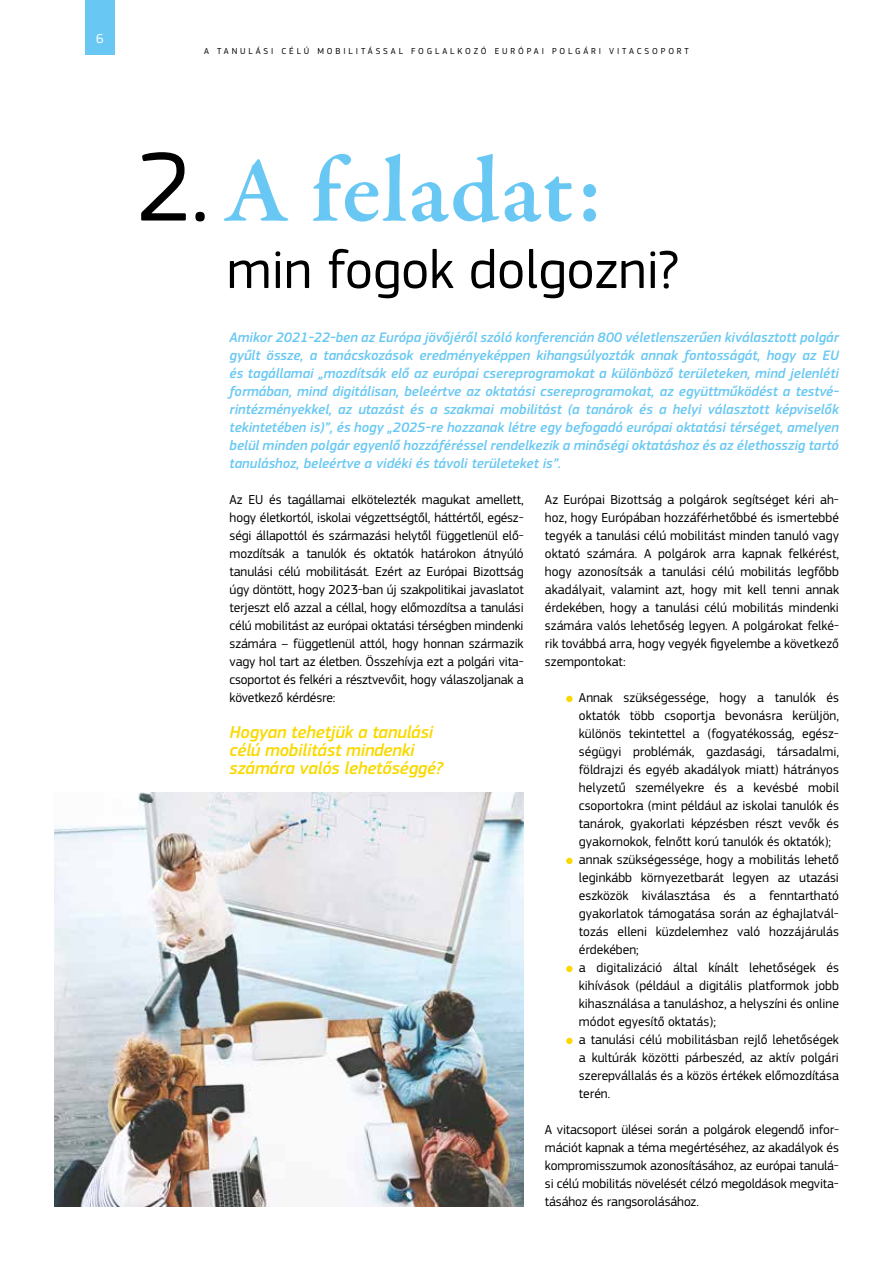
<style>
.page{position:relative;width:893px;height:1263px;background:#fff}
.page>*{position:absolute;margin:0;border:0;box-sizing:border-box;transform-origin:0 0}
.t1{font:600 94.5px "Garamond Premr Pro";letter-spacing:.02em;color:#69c8f3}
.t2{font:55.5px "EC Square Sans Pro";color:#000}
.t3{font:italic 500 18px/18px "EC Square Sans Pro";letter-spacing:-.01em;color:#f9d900}
.t4{font:italic 500 14.25px/18px "EC Square Sans Pro";color:#69c8f3;text-align:justify}
.t5{font:13.5px/18px "EC Square Sans Pro";color:#000;text-align:justify}
.t6{font:13.5px "EC Square Sans Pro";color:#fff}
.t7{font:9px "EC Square Sans Pro";letter-spacing:.32em;color:#000}
.s1{font-family:"EC Square Sans Pro";font-weight:400;font-size:102px;color:#000}
</style>
<div class="page">
<div style="left:85px;top:0;width:30px;height:54px;background:#69c8f3"></div>
<div style="left:566px;top:696px;width:7px;height:6px;background:#f9d900;border-radius:50%"></div>
<div style="left:566px;top:858px;width:7px;height:6px;background:#f9d900;border-radius:50%"></div>
<div style="left:566px;top:966px;width:7px;height:6px;background:#f9d900;border-radius:50%"></div>
<div style="left:566px;top:1038px;width:7px;height:6px;background:#f9d900;border-radius:50%"></div>
<img style="left:54px;top:792px;width:470px;height:414px">
<p class="t6" style="left:96px;top:30px;width:9px">6</p>
<p class="t7" style="left:204px;top:46px;width:486px">A TANULÁSI CÉLÚ MOBILITÁSSAL FOGLALKOZÓ EURÓPAI POLGÁRI VITACSOPORT</p>
<h1 class="t1" style="left:136px;top:134px;width:469px"><span class="s1">2.</span>A feladat:</h1>
<h2 class="t2" style="left:227px;top:237px;width:453px">min fogok dolgozni?</h2>
<p class="t4" style="left:230px;top:329px;width:611px">Amikor 2021-22-ben az Európa jövőjéről szóló konferencián 800 véletlenszerűen kiválasztott polgár gyűlt össze, a tanácskozások eredményeképpen kihangsúlyozták annak fontosságát, hogy az EU és tagállamai „mozdítsák elő az európai csereprogramokat a különböző területeken, mind jelenléti formában, mind digitálisan, beleértve az oktatási csereprogramokat, az együttműködést a testvé&shy;rintézményekkel, az utazást és a szakmai mobilitást (a tanárok és a helyi választott képviselők tekintetében is)”, és hogy „2025-re hozzanak létre egy befogadó európai oktatási térséget, amelyen belül minden polgár egyenlő hozzáféréssel rendelkezik a minőségi oktatáshoz és az élethosszig tartó tanuláshoz, beleértve a vidéki és távoli területeket is”.</p>
<p class="t5" style="left:230px;top:491px;width:296px">Az EU és tagállamai elkötelezték magukat amellett, hogy életkortól, iskolai végzettségtől, háttértől, egész&shy;ségi állapottól és származási helytől függetlenül elő&shy;mozdítsák a tanulók és oktatók határokon átnyúló tanulási célú mobilitását. Ezért az Európai Bizottság úgy döntött, hogy 2023-ban új szakpolitikai javaslatot terjeszt elő azzal a céllal, hogy előmozdítsa a tanulási célú mobilitást az európai oktatási térségben mindenki számára – függetlenül attól, hogy honnan származik vagy hol tart az életben. Összehívja ezt a polgári vita&shy;csoportot és felkéri a résztvevőit, hogy válaszoljanak a következő kérdésre:</p>
<h3 class="t3" style="left:230px;top:723px;width:215px">Hogyan tehetjük a tanulási célú mobilitást mindenki számára valós lehetőséggé?</h3>
<p class="t5" style="left:545px;top:491px;width:296px">Az Európai Bizottság a polgárok segítséget kéri ah&shy;hoz, hogy Európában hozzáférhetőbbé és ismertebbé tegyék a tanulási célú mobilitást minden tanuló vagy oktató számára. A polgárok arra kapnak felkérést, hogy azonosítsák a tanulási célú mobilitás legfőbb akadályait, valamint azt, hogy mit kell tenni annak érdekében, hogy a tanulási célú mobilitás mindenki számára valós lehetőség legyen. A polgárokat felké&shy;rik továbbá arra, hogy vegyék figyelembe a következő szempontokat:</p>
<p class="t5" style="left:579px;top:689px;width:262px;text-align:left">Annak szükségessége, hogy a tanulók és oktatók több csoportja bevonásra kerüljön, különös tekintettel a (fogyatékosság, egész&shy;ségügyi problémák, gazdasági, társadalmi, földrajzi és egyéb akadályok miatt) hátrányos helyzetű személyekre és a kevésbé mobil csoportokra (mint például az iskolai tanulók és tanárok, gyakorlati képzésben részt vevők és gyakornokok, felnőtt korú tanulók és oktatók); annak szükségessége, hogy a mobilitás lehető leginkább környezetbarát legyen az utazási eszközök kiválasztása és a fenntartható gyakorlatok támogatása során az éghajlatvál&shy;tozás elleni küzdelemhez való hozzájárulás érdekében;<br>a digitalizáció által kínált lehetőségek és kihívások (például a digitális platformok jobb kihasználása a tanuláshoz, a helyszíni és online módot egyesítő oktatás);<br>a tanulási célú mobilitásban rejlő lehetőségek a kultúrák közötti párbeszéd, az aktív polgári szerepvállalás és a közös értékek előmozdítása terén.</p>
<p class="t5" style="left:545px;top:1121px;width:296px">A vitacsoport ülései során a polgárok elegendő infor&shy;mációt kapnak a téma megértéséhez, az akadályok és kompromisszumok azonosításához, az európai tanulá&shy;si célú mobilitás növelését célzó megoldások megvita&shy;tásához és rangsorolásához.</p>
</div>
